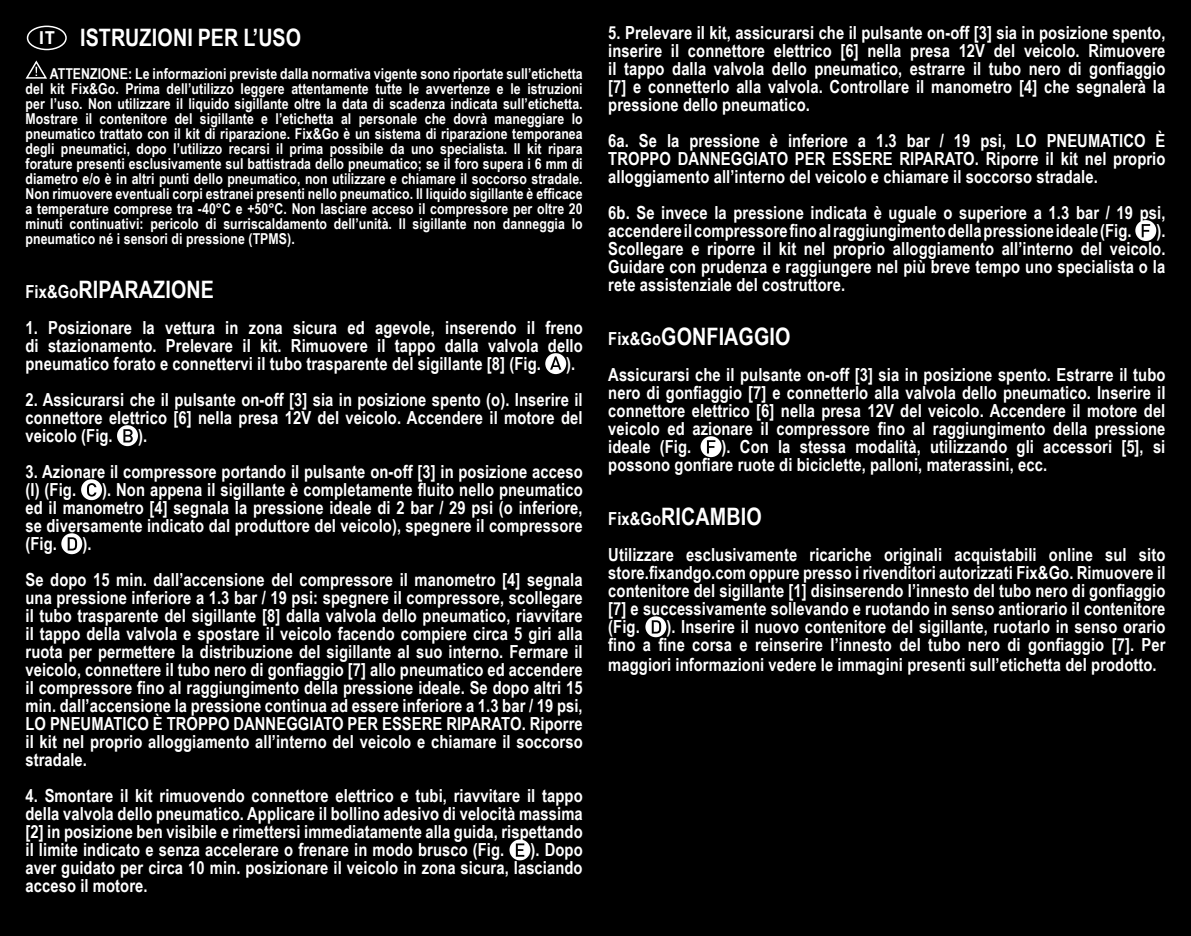
<style>
.page{position:relative;width:1191px;height:936px;background:#fff}
.page>*{position:absolute;margin:0;border:0;box-sizing:border-box;transform-origin:0 0}
.t1{font:700 24px "Arial Narrow";letter-spacing:.005em;color:#fff}
.t2{font:700 18px/18px "Arial Narrow";letter-spacing:.005em;color:#fff;text-align:justify}
.t3{font:700 15px/15px "Arial Narrow";letter-spacing:.005em;color:#fff;text-align:justify}
.s1{font-family:"DIN";font-size:18px}
.s2{font-size:18px}
</style>
<div class="page">
<div style="left:0;top:0;width:1191px;height:935px;background:#000"></div>
<div style="left:1135px;top:220px;width:21px;height:21px;background:#fff;border-radius:50%"></div>
<svg style="left:1141px;top:224px;width:9px;height:13px"></svg>
<div style="left:700px;top:436px;width:21px;height:21px;background:#fff;border-radius:50%"></div>
<svg style="left:707px;top:440px;width:8px;height:13px"></svg>
<svg style="left:645px;top:616px;width:21px;height:21px"></svg>
<svg style="left:652px;top:620px;width:9px;height:13px"></svg>
<svg style="left:25px;top:60px;width:22px;height:19px"></svg>
<div style="left:545px;top:353px;width:21px;height:21px;background:#fff;border-radius:50%"></div>
<svg style="left:550px;top:356px;width:11px;height:13px"></svg>
<div style="left:117px;top:425px;width:21px;height:21px;background:#fff;border-radius:50%"></div>
<svg style="left:123px;top:429px;width:10px;height:13px"></svg>
<div style="left:81px;top:479px;width:21px;height:21px;background:#fff;border-radius:50%"></div>
<svg style="left:87px;top:483px;width:9px;height:13px"></svg>
<svg style="left:61px;top:533px;width:21px;height:21px"></svg>
<svg style="left:68px;top:537px;width:9px;height:13px"></svg>
<svg style="left:509px;top:839px;width:21px;height:21px"></svg>
<svg style="left:516px;top:843px;width:8px;height:13px"></svg>
<div style="left:27px;top:26px;width:40px;height:24px;border:2px solid #fff;border-radius:50%"></div>
<h1 class="t1" style="left:39px;top:20px;width:264px"><span class="s1">IT</span> ISTRUZIONI PER L’USO</h1>
<p class="t3" style="left:26px;top:65px;width:559px;text-indent:24px">ATTENZIONE: Le informazioni previste dalla normativa vigente sono riportate sull’etichetta del kit Fix&amp;Go. Prima dell’utilizzo leggere attentamente tutte le avvertenze e le istruzioni per l’uso. Non utilizzare il liquido sigillante oltre la data di scadenza indicata sull’etichetta.<br>Mostrare il contenitore del sigillante e l’etichetta al personale che dovrà maneggiare lo pneumatico trattato con il kit di riparazione. Fix&amp;Go è un sistema di riparazione temporanea degli pneumatici, dopo l’utilizzo recarsi il prima possibile da uno specialista. Il kit ripara forature presenti esclusivamente sul battistrada dello pneumatico; se il foro supera i 6 mm di diametro e/o è in altri punti dello pneumatico, non utilizzare e chiamare il soccorso stradale.<br>Non rimuovere eventuali corpi estranei presenti nello pneumatico. Il liquido sigillante è efficace a temperature comprese tra -40°C e +50°C. Non lasciare acceso il compressore per oltre 20 minuti continuativi: pericolo di surriscaldamento dell’unità. Il sigillante non danneggia lo pneumatico né i sensori di pressione (TPMS).</p>
<h1 class="t1" style="left:26px;top:271px;width:190px"><span class="s2">Fix&amp;Go</span>RIPARAZIONE</h1>
<p class="t2" style="left:26px;top:317px;width:559px">1. Posizionare la vettura in zona sicura ed agevole, inserendo il freno di stazionamento. Prelevare il kit. Rimuovere il tappo dalla valvola dello pneumatico forato e connettervi il tubo trasparente del sigillante [8] (Fig.</p>
<p class="t2" style="left:566px;top:353px;width:11px">).</p>
<p class="t2" style="left:26px;top:389px;width:559px">2. Assicurarsi che il pulsante on-off [3] sia in posizione spento (o). Inserire il connettore elettrico [6] nella presa 12V del veicolo. Accendere il motore del veicolo (Fig.</p>
<p class="t2" style="left:138px;top:425px;width:11px">).</p>
<p class="t2" style="left:26px;top:461px;width:558px">3. Azionare il compressore portando il pulsante on-off [3] in posizione acceso (I) (Fig.</p>
<p class="t2" style="left:26px;top:479px;width:559px;text-indent:77px">). Non appena il sigillante è completamente fluito nello pneumatico ed il manometro [4] segnala la pressione ideale di 2 bar / 29 psi (o inferiore, se diversamente indicato dal produttore del veicolo), spegnere il compressore (Fig.</p>
<p class="t2" style="left:26px;top:524px;width:558px;line-height:36px;text-indent:57px">).<br>Se dopo 15 min. dall’accensione del compressore il manometro [4] segnala</p>
<p class="t2" style="left:26px;top:587px;width:559px">una pressione inferiore a 1.3 bar / 19 psi: spegnere il compressore, scollegare il tubo trasparente del sigillante [8] dalla valvola dello pneumatico, riavvitare il tappo della valvola e spostare il veicolo facendo compiere circa 5 giri alla ruota per permettere la distribuzione del sigillante al suo interno. Fermare il veicolo, connettere il tubo nero di gonfiaggio [7] allo pneumatico ed accendere il compressore fino al raggiungimento della pressione ideale. Se dopo altri 15 min. dall’accensione la pressione continua ad essere inferiore a 1.3 bar / 19 psi, LO PNEUMATICO È TROPPO DANNEGGIATO PER ESSERE RIPARATO. Riporre il kit nel proprio alloggiamento all’interno del veicolo e chiamare il soccorso stradale.</p>
<p class="t2" style="left:26px;top:785px;width:559px">4. Smontare il kit rimuovendo connettore elettrico e tubi, riavvitare il tappo della valvola dello pneumatico. Applicare il bollino adesivo di velocità massima [2] in posizione ben visibile e rimettersi immediatamente alla guida, rispettando il limite indicato e senza accelerare o frenare in modo brusco (Fig.</p>
<p class="t2" style="left:26px;top:839px;width:559px;text-indent:505px">). Dopo aver guidato per circa 10 min. posizionare il veicolo in zona sicura, lasciando acceso il motore.</p>
<p class="t2" style="left:608px;top:22px;width:559px">5. Prelevare il kit, assicurarsi che il pulsante on-off [3] sia in posizione spento, inserire il connettore elettrico [6] nella presa 12V del veicolo. Rimuovere il tappo dalla valvola dello pneumatico, estrarre il tubo nero di gonfiaggio [7] e connetterlo alla valvola. Controllare il manometro [4] che segnalerà la pressione dello pneumatico.</p>
<p class="t2" style="left:608px;top:130px;width:559px">6a. Se la pressione è inferiore a 1.3 bar / 19 psi, LO PNEUMATICO È TROPPO DANNEGGIATO PER ESSERE RIPARATO. Riporre il kit nel proprio alloggiamento all’interno del veicolo e chiamare il soccorso stradale.</p>
<p class="t2" style="left:608px;top:202px;width:559px">6b. Se invece la pressione indicata è uguale o superiore a 1.3 bar / 19 psi, accendere il compressore fino al raggiungimento della pressione ideale (Fig.</p>
<p class="t2" style="left:608px;top:220px;width:559px;text-indent:548px">).<br>Scollegare e riporre il kit nel proprio alloggiamento all’interno del veicolo.<br>Guidare con prudenza e raggiungere nel più breve tempo uno specialista o la rete assistenziale del costruttore.</p>
<h1 class="t1" style="left:608px;top:318px;width:184px"><span class="s2">Fix&amp;Go</span>GONFIAGGIO</h1>
<p class="t2" style="left:608px;top:364px;width:559px">Assicurarsi che il pulsante on-off [3] sia in posizione spento. Estrarre il tubo nero di gonfiaggio [7] e connetterlo alla valvola dello pneumatico. Inserire il connettore elettrico [6] nella presa 12V del veicolo. Accendere il motore del veicolo ed azionare il compressore fino al raggiungimento della pressione ideale (Fig.</p>
<p class="t2" style="left:608px;top:436px;width:558px;text-indent:113px">). Con la stessa modalità, utilizzando gli accessori [5], si possono gonfiare ruote di biciclette, palloni, materassini, ecc.</p>
<h1 class="t1" style="left:608px;top:498px;width:155px"><span class="s2">Fix&amp;Go</span>RICAMBIO</h1>
<p class="t2" style="left:608px;top:544px;width:559px">Utilizzare esclusivamente ricariche originali acquistabili online sul sito store.fixandgo.com oppure presso i rivenditori autorizzati Fix&amp;Go. Rimuovere il contenitore del sigillante [1] disinserendo l’innesto del tubo nero di gonfiaggio [7] e successivamente sollevando e ruotando in senso antiorario il contenitore (Fig.</p>
<p class="t2" style="left:608px;top:616px;width:559px;text-indent:58px">). Inserire il nuovo contenitore del sigillante, ruotarlo in senso orario fino a fine corsa e reinserire l’innesto del tubo nero di gonfiaggio [7]. Per maggiori informazioni vedere le immagini presenti sull’etichetta del prodotto.</p>
</div>
